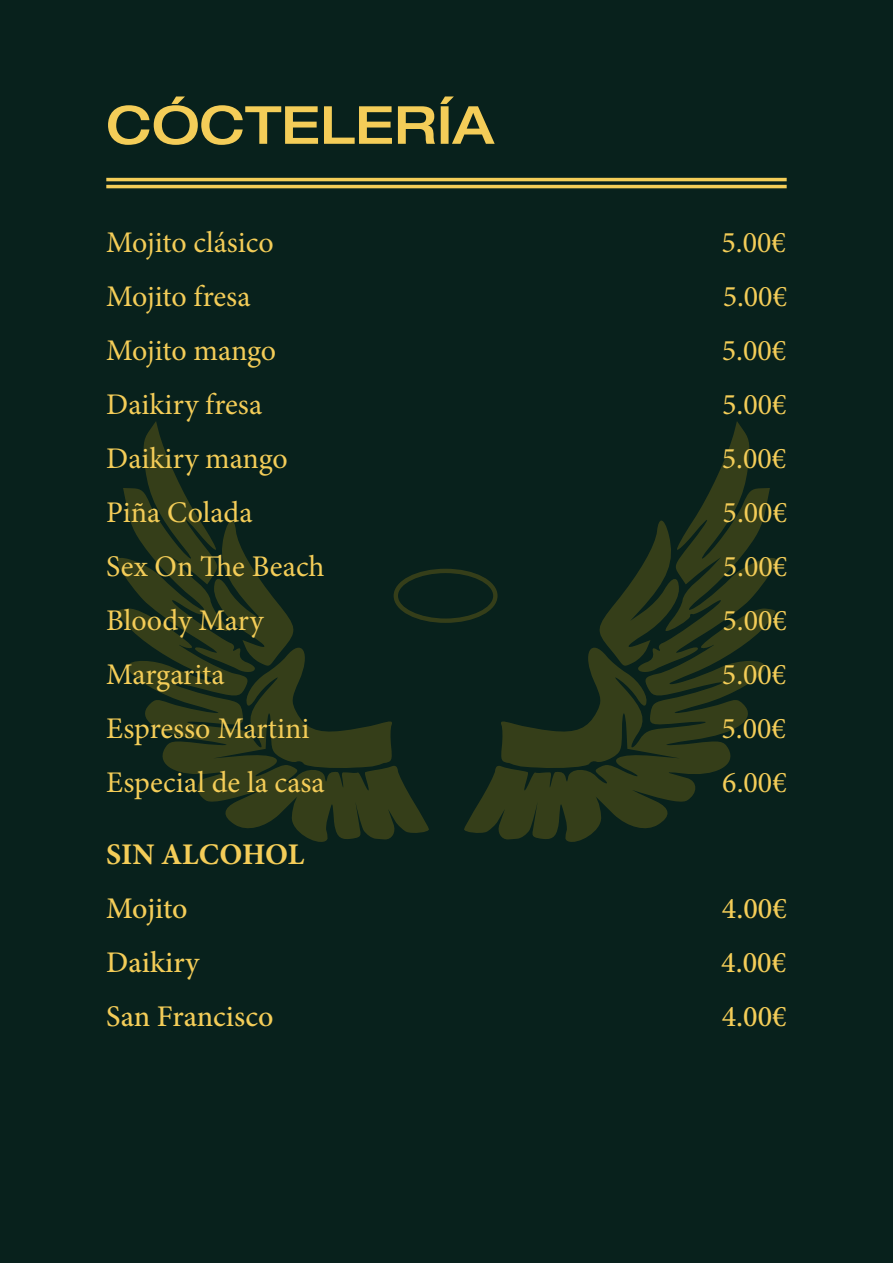
<style>
.page{position:relative;width:893px;height:1263px;background:#08211c}
.page>*{position:absolute;margin:0;border:0;box-sizing:border-box;transform-origin:0 0}
.t1{font:500 expanded 52.5px "Helvetica Neue LT Std";color:#f4cd58}
.t2{font:30px "Minion Pro";color:#f4cd58}
.t3{font:500 30px "Minion Pro";color:#f4cd58}
.t4{font:700 30px "Minion Pro";letter-spacing:-.005em;color:#f4cd58}
</style>
<div class="page">
<svg style="left:429px;top:569px;width:35px;height:54px"></svg>
<svg style="left:464px;top:421px;width:312px;height:421px"></svg>
<svg style="left:117px;top:421px;width:312px;height:421px"></svg>
<hr style="left:106px;top:178px;width:681px;height:3px;background:#f4cd58">
<hr style="left:106px;top:185px;width:681px;height:3px;background:#f4cd58">
<h1 class="t1" style="left:106px;top:92px;width:389px">CÓCTELERÍA</h1>
<p class="t2" style="left:106px;top:222px;width:169px">Mojito clásico</p>
<p class="t2" style="left:721px;top:222px;width:66px">5.00€</p>
<p class="t2" style="left:106px;top:276px;width:146px">Mojito fresa</p>
<p class="t2" style="left:723px;top:276px;width:66px">5.00€</p>
<p class="t2" style="left:106px;top:330px;width:171px">Mojito mango</p>
<p class="t2" style="left:722px;top:330px;width:66px">5.00€</p>
<p class="t2" style="left:106px;top:384px;width:157px">Daikiry fresa</p>
<p class="t2" style="left:722px;top:384px;width:66px">5.00€</p>
<p class="t2" style="left:106px;top:438px;width:183px">Daikiry mango</p>
<p class="t2" style="left:722px;top:438px;width:66px">5.00€</p>
<p class="t2" style="left:106px;top:492px;width:148px">Piña Colada</p>
<p class="t2" style="left:723px;top:492px;width:66px">5.00€</p>
<p class="t2" style="left:106px;top:546px;width:220px">Sex On The Beach</p>
<p class="t2" style="left:723px;top:546px;width:66px">5.00€</p>
<p class="t2" style="left:106px;top:600px;width:159px">Bloody Mary</p>
<p class="t2" style="left:723px;top:600px;width:66px">5.00€</p>
<p class="t2" style="left:106px;top:654px;width:120px">Margarita</p>
<p class="t2" style="left:722px;top:654px;width:66px">5.00€</p>
<p class="t2" style="left:106px;top:708px;width:205px">Espresso Martini</p>
<p class="t2" style="left:721px;top:708px;width:66px">5.00€</p>
<p class="t2" style="left:106px;top:762px;width:220px">Especial de la casa</p>
<p class="t2" style="left:722px;top:762px;width:66px">6.00€</p>
<p class="t4" style="left:106px;top:833px;width:200px">SIN ALCOHOL</p>
<p class="t3" style="left:106px;top:888px;width:83px">Mojito</p>
<p class="t3" style="left:722px;top:888px;width:66px">4.00€</p>
<p class="t3" style="left:106px;top:942px;width:95px">Daikiry</p>
<p class="t3" style="left:721px;top:942px;width:66px">4.00€</p>
<p class="t3" style="left:106px;top:996px;width:169px">San Francisco</p>
<p class="t3" style="left:722px;top:996px;width:66px">4.00€</p>
</div>
